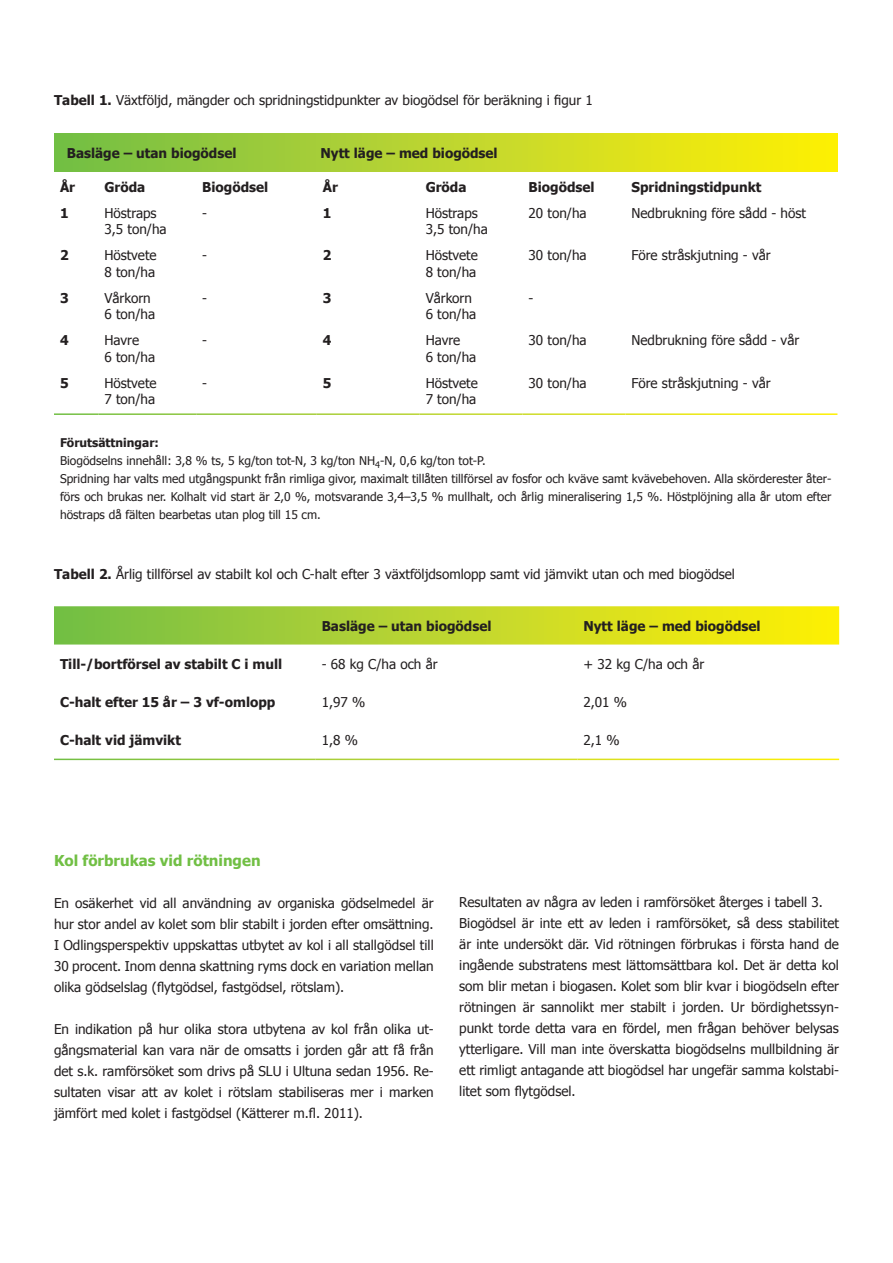
<style>
.page{position:relative;width:893px;height:1263px;background:#fff}
.page>*{position:absolute;margin:0;border:0;box-sizing:border-box;transform-origin:0 0}
.t1{font:700 15px "Tahoma";color:#71bf44}
.t2{font:13.5px/21px "Tahoma";color:#231f20;text-align:justify}
.t3{font:700 13.5px "Tahoma";color:#231f20}
.t4{font:12px/18px "Tahoma";color:#231f20;text-align:justify}
.t5{font:700 12px "Tahoma";color:#231f20}
.s1{font-weight:700}
</style>
<div class="page">
<div style="left:54px;top:134px;width:783px;height:38px;background:linear-gradient(to right,#75bd4c,#fff009)"></div>
<svg style="left:54px;top:606px;width:785px;height:38px;background:#bcd62b"></svg>
<p class="t2" style="left:54px;top:89px;width:540px"><span class="s1">Tabell 1.</span> Växtföljd, mängder och spridningstidpunkter av biogödsel för beräkning i figur 1</p>
<p class="t3" style="left:67px;top:143px;width:171px">Basläge – utan biogödsel</p>
<p class="t3" style="left:320px;top:143px;width:179px">Nytt läge – med biogödsel</p>
<p class="t3" style="left:60px;top:177px;width:17px">År</p>
<p class="t3" style="left:104px;top:177px;width:42px">Gröda</p>
<p class="t3" style="left:202px;top:177px;width:68px">Biogödsel</p>
<p class="t3" style="left:323px;top:177px;width:17px">År</p>
<p class="t3" style="left:426px;top:177px;width:42px">Gröda</p>
<p class="t3" style="left:529px;top:177px;width:68px">Biogödsel</p>
<p class="t3" style="left:631px;top:177px;width:131px">Spridningstidpunkt</p>
<p class="t3" style="left:60px;top:203px;width:10px">1</p>
<p class="t2" style="left:104px;top:202px;width:54px">Höstraps</p>
<p class="t2" style="left:104px;top:218px;width:64px">3,5 ton/ha</p>
<p class="t2" style="left:529px;top:202px;width:60px">20 ton/ha</p>
<p class="t2" style="left:631px;top:202px;width:176px">Nedbrukning före sådd - höst</p>
<p class="t2" style="left:202px;top:202px;width:6px">-</p>
<p class="t3" style="left:323px;top:203px;width:10px">1</p>
<p class="t2" style="left:426px;top:202px;width:54px">Höstraps</p>
<p class="t2" style="left:426px;top:218px;width:64px">3,5 ton/ha</p>
<p class="t3" style="left:60px;top:246px;width:10px">2</p>
<p class="t2" style="left:104px;top:244px;width:54px">Höstvete</p>
<p class="t2" style="left:104px;top:261px;width:52px">8 ton/ha</p>
<p class="t2" style="left:202px;top:244px;width:6px">-</p>
<p class="t3" style="left:323px;top:246px;width:10px">2</p>
<p class="t2" style="left:426px;top:244px;width:54px">Höstvete</p>
<p class="t2" style="left:426px;top:261px;width:52px">8 ton/ha</p>
<p class="t2" style="left:529px;top:244px;width:60px">30 ton/ha</p>
<p class="t2" style="left:631px;top:244px;width:141px">Före stråskjutning - vår</p>
<p class="t3" style="left:60px;top:289px;width:10px">3</p>
<p class="t2" style="left:104px;top:287px;width:48px">Vårkorn</p>
<p class="t2" style="left:104px;top:303px;width:52px">6 ton/ha</p>
<p class="t2" style="left:202px;top:287px;width:6px">-</p>
<p class="t3" style="left:323px;top:289px;width:10px">3</p>
<p class="t2" style="left:426px;top:287px;width:48px">Vårkorn</p>
<p class="t2" style="left:426px;top:303px;width:52px">6 ton/ha</p>
<p class="t2" style="left:529px;top:287px;width:6px">-</p>
<p class="t3" style="left:60px;top:331px;width:10px">4</p>
<p class="t2" style="left:104px;top:329px;width:36px">Havre</p>
<p class="t2" style="left:104px;top:346px;width:52px">6 ton/ha</p>
<p class="t2" style="left:202px;top:329px;width:6px">-</p>
<p class="t3" style="left:323px;top:331px;width:10px">4</p>
<p class="t2" style="left:426px;top:329px;width:36px">Havre</p>
<p class="t2" style="left:426px;top:346px;width:52px">6 ton/ha</p>
<p class="t2" style="left:529px;top:329px;width:60px">30 ton/ha</p>
<p class="t2" style="left:631px;top:329px;width:169px">Nedbrukning före sådd - vår</p>
<p class="t3" style="left:60px;top:374px;width:10px">5</p>
<p class="t2" style="left:104px;top:372px;width:54px">Höstvete</p>
<p class="t2" style="left:104px;top:388px;width:52px">7 ton/ha</p>
<p class="t2" style="left:202px;top:372px;width:6px">-</p>
<p class="t3" style="left:323px;top:374px;width:10px">5</p>
<p class="t2" style="left:426px;top:372px;width:54px">Höstvete</p>
<p class="t2" style="left:426px;top:388px;width:52px">7 ton/ha</p>
<p class="t2" style="left:529px;top:372px;width:60px">30 ton/ha</p>
<p class="t2" style="left:631px;top:372px;width:141px">Före stråskjutning - vår</p>
<p class="t5" style="left:60px;top:434px;width:100px">Förutsättningar:</p>
<p class="t4" style="left:60px;top:451px;width:427px">Biogödselns innehåll: 3,8 % ts, 5 kg/ton tot-N, 3 kg/ton NH<sub>4</sub>-N, 0,6 kg/ton tot-P.</p>
<p class="t4" style="left:60px;top:469px;width:773px">Spridning har valts med utgångspunkt från rimliga givor, maximalt tillåten tillförsel av fosfor och kväve samt kvävebehoven. Alla skörderester åter&shy;förs och brukas ner. Kolhalt vid start är 2,0 %, motsvarande 3,4–3,5 % mullhalt, och årlig mineralisering 1,5 %. Höstplöjning alla år utom efter höstraps då fälten bearbetas utan plog till 15 cm.</p>
<p class="t2" style="left:54px;top:563px;width:682px"><span class="s1">Tabell 2.</span> Årlig tillförsel av stabilt kol och C-halt efter 3 växtföljdsomlopp samt vid jämvikt utan och med biogödsel</p>
<p class="t3" style="left:322px;top:616px;width:171px">Basläge – utan biogödsel</p>
<p class="t3" style="left:583px;top:616px;width:179px">Nytt läge – med biogödsel</p>
<p class="t3" style="left:60px;top:654px;width:224px">Till-/bortförsel av stabilt C i mull</p>
<p class="t2" style="left:322px;top:653px;width:117px">- 68 kg C/ha och år</p>
<p class="t2" style="left:583px;top:653px;width:122px">+ 32 kg C/ha och år</p>
<p class="t3" style="left:60px;top:693px;width:217px">C-halt efter 15 år – 3 vf-omlopp</p>
<p class="t2" style="left:322px;top:691px;width:45px">1,97 %</p>
<p class="t2" style="left:583px;top:691px;width:45px">2,01 %</p>
<p class="t3" style="left:60px;top:731px;width:123px">C-halt vid jämvikt</p>
<p class="t2" style="left:322px;top:729px;width:38px">1,8 %</p>
<p class="t2" style="left:583px;top:729px;width:38px">2,1 %</p>
<p class="t1" style="left:54px;top:850px;width:208px">Kol förbrukas vid rötningen</p>
<p class="t2" style="left:54px;top:892px;width:381px">En osäkerhet vid all användning av organiska gödselmedel är hur stor andel av kolet som blir stabilt i jorden efter omsättning.<br>I Odlingsperspektiv uppskattas utbytet av kol i all stallgödsel till 30 procent. Inom denna skattning ryms dock en variation mellan olika gödselslag (flytgödsel, fastgödsel, rötslam).</p>
<p class="t2" style="left:54px;top:1018px;width:381px">En indikation på hur olika stora utbytena av kol från olika ut&shy;gångsmaterial kan vara när de omsatts i jorden går att få från det s.k. ramförsöket som drivs på SLU i Ultuna sedan 1956. Re&shy;sultaten visar att av kolet i rötslam stabiliseras mer i marken jämfört med kolet i fastgödsel (Kätterer m.fl. 2011).</p>
<p class="t2" style="left:459px;top:891px;width:365px">Resultaten av några av leden i ramförsöket återges i tabell 3.</p>
<p class="t2" style="left:459px;top:912px;width:381px">Biogödsel är inte ett av leden i ramförsöket, så dess stabilitet är inte undersökt där. Vid rötningen förbrukas i första hand de ingående substratens mest lättomsättbara kol. Det är detta kol som blir metan i biogasen. Kolet som blir kvar i biogödseln efter rötningen är sannolikt mer stabilt i jorden. Ur bördighetssyn&shy;punkt torde detta vara en fördel, men frågan behöver belysas ytterligare. Vill man inte överskatta biogödselns mullbildning är ett rimligt antagande att biogödsel har ungefär samma kolstabi&shy;litet som flytgödsel.</p>
</div>
